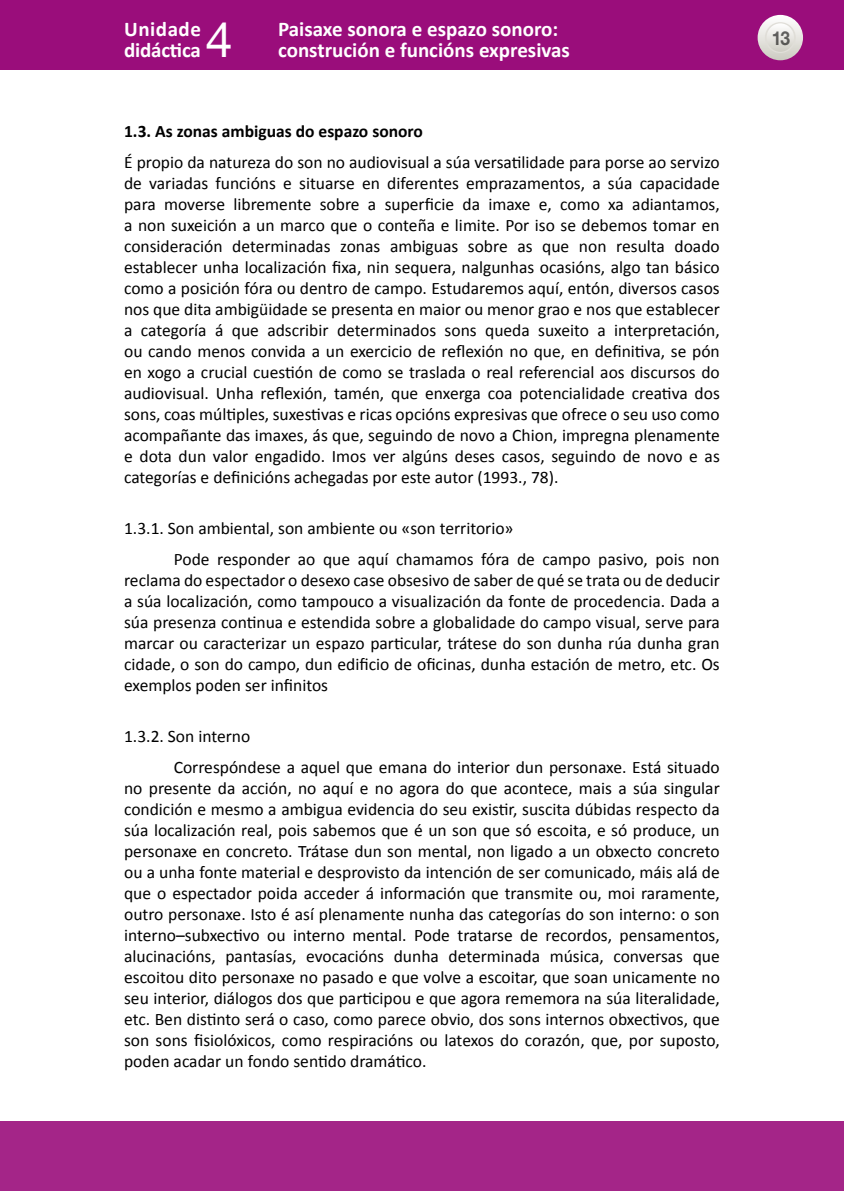
<style>
.page{position:relative;width:844px;height:1191px;background:#fff}
.page>*{position:absolute;margin:0;border:0;box-sizing:border-box;transform-origin:0 0}
.t1{font:49px "Helvetica Neue";color:#fff}
.t2{font:700 21px/21px "Calibri";color:#fff}
.t3{font:700 19.25px "Helvetica Neue";color:#000;scale:.9 1}
.TXTO___SANGRE{font:17.5px/21px "Calibri";color:#000;text-align:justify}
.TXTO_sin_sgre{font:17.5px/21px "Calibri";color:#000;text-align:justify}
._3º_Epigrafe{font:17.5px "Calibri";color:#000}
._2º_Epigrafe{font:700 17.5px "Calibri";color:#000}
</style>
<div class="page">
<div style="left:0;top:0;width:843px;height:69px;background:#9a0d7b"></div>
<svg style="left:757px;top:15px;width:45px;height:45px"></svg>
<svg style="left:765px;top:23px;width:29px;height:29px"></svg>
<div style="left:764px;top:22px;width:31px;height:31px;border:1px solid #e0ded8;border-radius:50%"></div>
<div style="left:0;top:1121px;width:843px;height:70px;background:#a42588"></div>
<p class="t2" style="left:124px;top:19px;width:78px">Unidade didáctica</p>
<h1 class="t1" style="left:205px;top:11px;width:29px">4</h1>
<p class="t2" style="left:278px;top:19px;width:293px">Paisaxe sonora e espazo sonoro: construción e funcións expresivas</p>
<p class="t3" style="left:770px;top:26px;width:23px">13</p>
<p class="_2º_Epigrafe" style="left:124px;top:120px;width:300px">1.3. As zonas ambiguas do espazo sonoro</p>
<p class="TXTO_sin_sgre" style="left:124px;top:152px;width:597px">É propio da natureza do son no audiovisual a súa versatilidade para porse ao servizo de variadas funcións e situarse en diferentes emprazamentos, a súa capacidade para moverse libremente sobre a superficie da imaxe e, como xa adiantamos, a non suxeición a un marco que o conteña e limite. Por iso se debemos tomar en consideración determinadas zonas ambiguas sobre as que non resulta doado establecer unha localización fixa, nin sequera, nalgunhas ocasións, algo tan básico como a posición fóra ou dentro de campo. Estudaremos aquí, entón, diversos casos nos que dita ambigüidade se presenta en maior ou menor grao e nos que establecer a categoría á que adscribir determinados sons queda suxeito a interpretación, ou cando menos convida a un exercicio de reflexión no que, en definitiva, se pón en xogo a crucial cuestión de como se traslada o real referencial aos discursos do audiovisual. Unha reflexión, tamén, que enxerga coa potencialidade creativa dos sons, coas múltiples, suxestivas e ricas opcións expresivas que ofrece o seu uso como acompañante das imaxes, ás que, seguindo de novo a Chion, impregna plenamente e dota dun valor engadido. Imos ver algúns deses casos, seguindo de novo e as categorías e definicións achegadas por este autor (1993., 78).</p>
<p class="_3º_Epigrafe" style="left:124px;top:517px;width:391px">1.3.1. Son ambiental, son ambiente ou «son territorio»</p>
<p class="TXTO___SANGRE" style="left:124px;top:548px;width:597px;text-indent:50px">Pode responder ao que aquí chamamos fóra de campo pasivo, pois non reclama do espectador o desexo case obsesivo de saber de qué se trata ou de deducir a súa localización, como tampouco a visualización da fonte de procedencia. Dada a súa presenza continua e estendida sobre a globalidade do campo visual, serve para marcar ou caracterizar un espazo particular, trátese do son dunha rúa dunha gran cidade, o son do campo, dun edificio de oficinas, dunha estación de metro, etc. Os exemplos poden ser infinitos</p>
<p class="_3º_Epigrafe" style="left:124px;top:725px;width:128px">1.3.2. Son interno</p>
<p class="TXTO___SANGRE" style="left:124px;top:756px;width:597px;text-indent:50px">Correspóndese a aquel que emana do interior dun personaxe. Está situado no presente da acción, no aquí e no agora do que acontece, mais a súa singular condición e mesmo a ambigua evidencia do seu existir, suscita dúbidas respecto da súa localización real, pois sabemos que é un son que só escoita, e só produce, un personaxe en concreto. Trátase dun son mental, non ligado a un obxecto concreto ou a unha fonte material e desprovisto da intención de ser comunicado, máis alá de que o espectador poida acceder á información que transmite ou, moi raramente, outro personaxe. Isto é así plenamente nunha das categorías do son interno: o son interno–subxectivo ou interno mental. Pode tratarse de recordos, pensamentos, alucinacións, pantasías, evocacións dunha determinada música, conversas que escoitou dito personaxe no pasado e que volve a escoitar, que soan unicamente no seu interior, diálogos dos que participou e que agora rememora na súa literalidade, etc. Ben distinto será o caso, como parece obvio, dos sons internos obxectivos, que son sons fisiolóxicos, como respiracións ou latexos do corazón, que, por suposto, poden acadar un fondo sentido dramático.</p>
</div>
